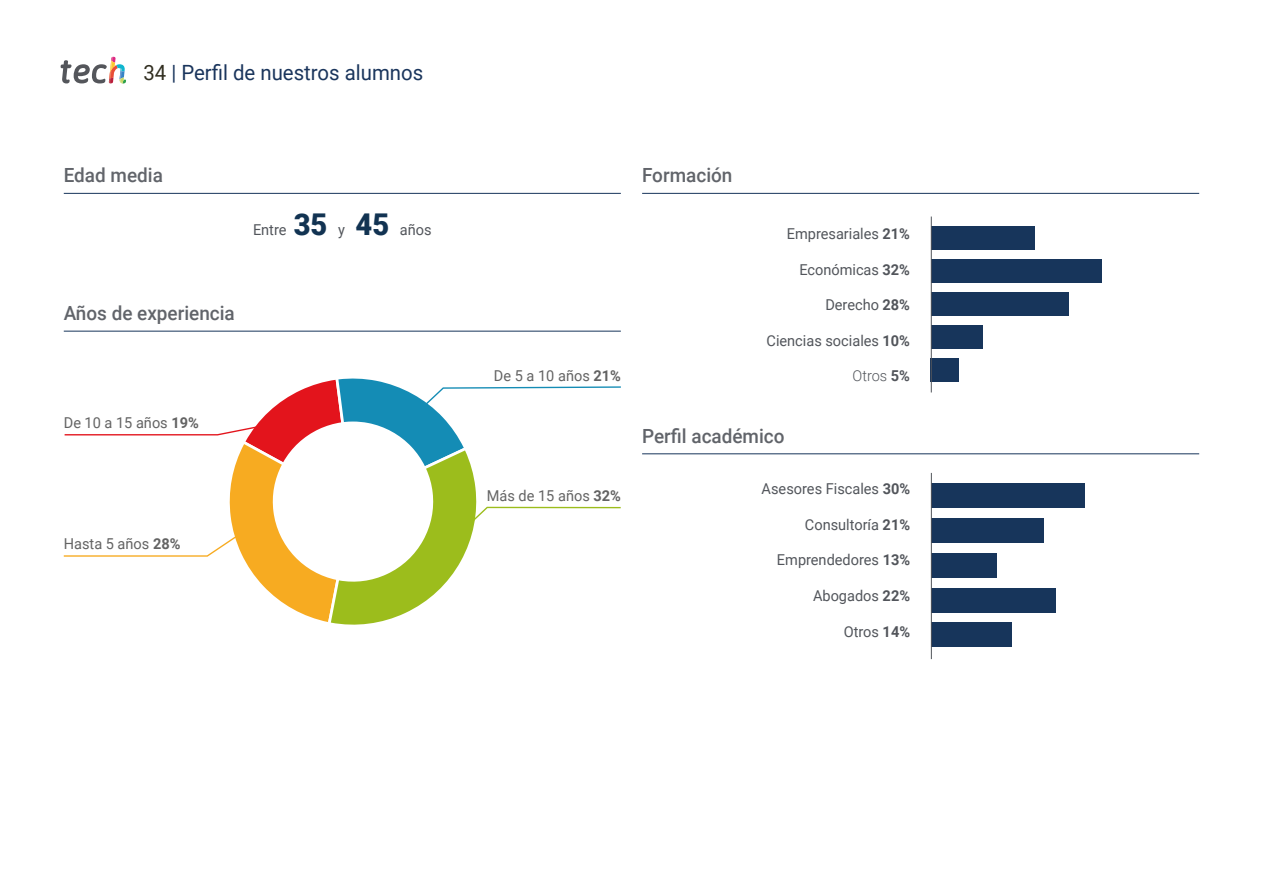
<style>
.page{position:relative;width:1263px;height:893px;background:#fff}
.page>*{position:absolute;margin:0;border:0;box-sizing:border-box;transform-origin:0 0}
.t1{font:21px "Roboto";color:#1a355c}
.t2{font:500 19.5px "Roboto";color:#61646a}
.t3{font:15px "Roboto";color:#52555b}
.t4{font:15px "Roboto";color:#636363}
.t5{font:300 15px "Roboto";color:#52555b}
.s1{color:#312e20}
.s2{font-weight:900;font-size:30px;color:#123352}
.s3{font-weight:700}
</style>
<div class="page">
<svg style="left:61px;top:57px;width:65px;height:27px"></svg>
<hr style="left:64px;top:193px;width:557px;height:1px;background:#17355b">
<hr style="left:64px;top:331px;width:557px;height:1px;background:#17355b">
<hr style="left:642px;top:453px;width:557px;height:1px;background:#17355b">
<div style="left:931px;top:483px;width:154px;height:25px;background:#17355b"></div>
<div style="left:931px;top:518px;width:112px;height:25px;background:#17355b"></div>
<div style="left:931px;top:553px;width:66px;height:25px;background:#17355b"></div>
<div style="left:931px;top:588px;width:124px;height:24px;background:#17355b"></div>
<div style="left:931px;top:623px;width:81px;height:24px;background:#17355b"></div>
<hr style="left:931px;top:473px;width:1px;height:186px;background:#52555b">
<hr style="left:642px;top:193px;width:557px;height:1px;background:#17355b">
<div style="left:931px;top:226px;width:104px;height:24px;background:#17355b"></div>
<div style="left:931px;top:259px;width:171px;height:24px;background:#17355b"></div>
<div style="left:931px;top:292px;width:138px;height:24px;background:#17355b"></div>
<div style="left:931px;top:325px;width:52px;height:24px;background:#17355b"></div>
<div style="left:931px;top:358px;width:28px;height:24px;background:#17355b"></div>
<hr style="left:931px;top:217px;width:1px;height:175px;background:#52555b">
<svg style="left:64px;top:378px;width:557px;height:247px"></svg>
<h1 class="t1" style="left:144px;top:57px;width:281px"><span class="s1">34</span> | Perfil de nuestros alumnos</h1>
<h2 class="t2" style="left:64px;top:161px;width:101px">Edad media</h2>
<p class="t3" style="left:253px;top:219px;width:180px">Entre <span class="s2">35</span> y <span class="s2">45</span> años</p>
<h2 class="t2" style="left:64px;top:300px;width:173px">Años de experiencia</h2>
<p class="t4" style="left:64px;top:412px;width:137px">De 10 a 15 años <span class="s3">19%</span></p>
<p class="t4" style="left:64px;top:533px;width:118px">Hasta 5 años <span class="s3">28%</span></p>
<p class="t4" style="left:494px;top:365px;width:128px">De 5 a 10 años <span class="s3">21%</span></p>
<p class="t4" style="left:487px;top:485px;width:136px">Más de 15 años <span class="s3">32%</span></p>
<h2 class="t2" style="left:642px;top:161px;width:92px">Formación</h2>
<p class="t3" style="left:787px;top:224px;width:125px">Empresariales <span class="s3">21%</span></p>
<p class="t3" style="left:799px;top:259px;width:112px">Económicas <span class="s3">32%</span></p>
<p class="t3" style="left:825px;top:295px;width:86px">Derecho <span class="s3">28%</span></p>
<p class="t3" style="left:766px;top:330px;width:145px">Ciencias sociales <span class="s3">10%</span></p>
<p class="t5" style="left:852px;top:366px;width:59px">Otros <span class="s3">5%</span></p>
<h2 class="t2" style="left:642px;top:422px;width:144px">Perfil académico</h2>
<p class="t3" style="left:762px;top:479px;width:150px">Asesores Fiscales <span class="s3">30%</span></p>
<p class="t3" style="left:805px;top:514px;width:107px">Consultoría <span class="s3">21%</span></p>
<p class="t3" style="left:777px;top:550px;width:135px">Emprendedores <span class="s3">13%</span></p>
<p class="t3" style="left:813px;top:585px;width:99px">Abogados <span class="s3">22%</span></p>
<p class="t3" style="left:844px;top:621px;width:68px">Otros <span class="s3">14%</span></p>
</div>
